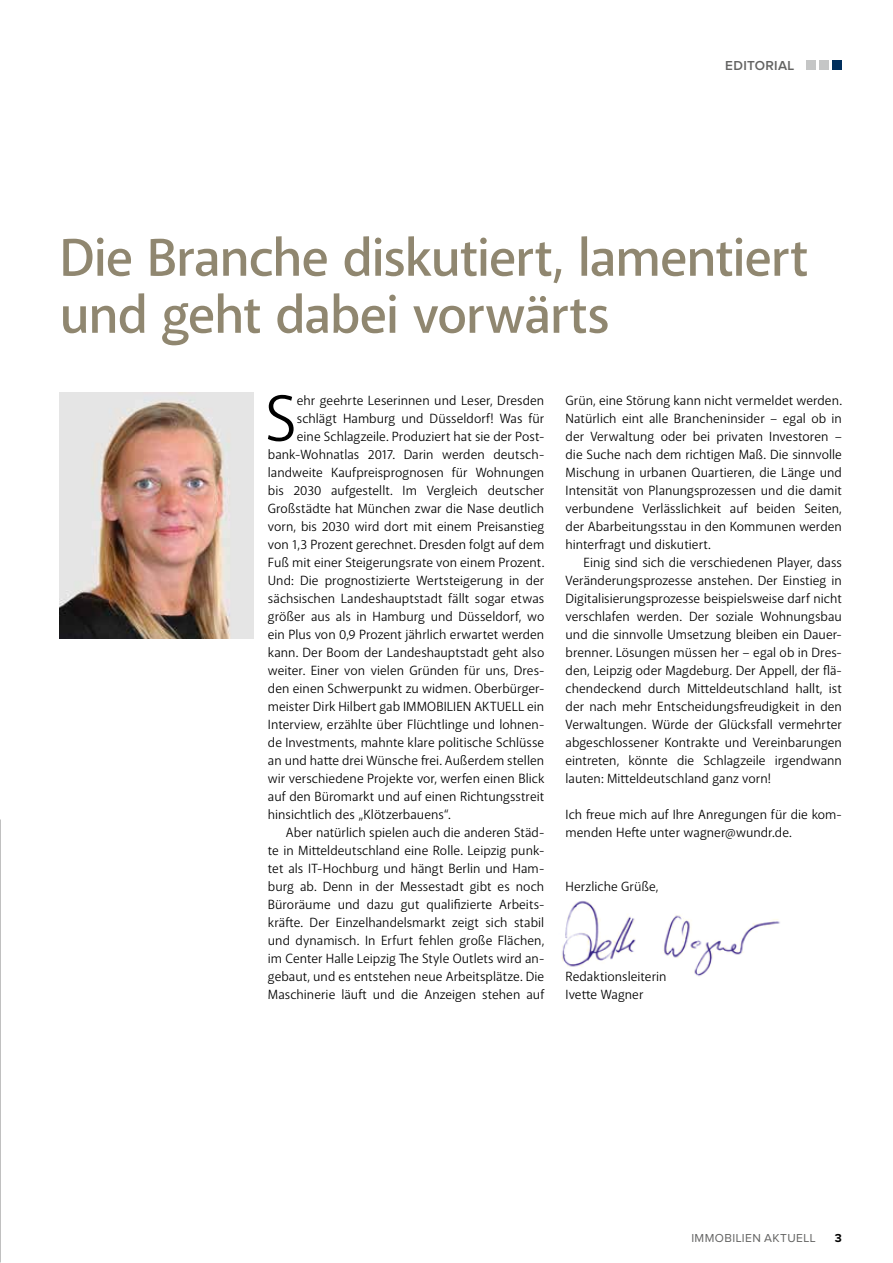
<style>
.page{position:relative;width:893px;height:1263px;background:#fff}
.page>*{position:absolute;margin:0;border:0;box-sizing:border-box;transform-origin:0 0}
.t1{font:66.15px "Akagi Pro";color:#000}
.t2{font:600 54px/57px "Akagi Pro";letter-spacing:-.02em;color:#908770}
.t3{font:13.5px/18px "Akagi Pro";letter-spacing:.005em;color:#000;text-align:justify}
.t4{font:600 13.5px "Proxima Nova";letter-spacing:.025em;color:#636362}
.t5{font:12px "Proxima Nova";letter-spacing:.035em;color:#636362}
.t6{font:700 12px "Proxima Nova";color:#000}
</style>
<div class="page">
<div style="left:806px;top:60px;width:9px;height:9px;background:#c5c6c6"></div>
<div style="left:819px;top:60px;width:10px;height:9px;background:#c5c6c6"></div>
<div style="left:832px;top:60px;width:10px;height:9px;background:#002f5d"></div>
<img style="left:561px;top:901px;width:219px;height:76px">
<img style="left:60px;top:393px;width:193px;height:246px">
<p class="t4" style="left:725px;top:59px;width:71px">EDITORIAL</p>
<h2 class="t2" style="left:60px;top:230px;width:750px">Die Branche diskutiert, lamentiert und geht dabei vorwärts</h2>
<h1 class="t1" style="left:265px;top:378px;width:33px">S</h1>
<p class="t3" style="left:297px;top:391px;width:249px">ehr geehrte Leserinnen und Leser, Dresden</p>
<p class="t3" style="left:297px;top:409px;width:249px">schlägt Hamburg und Düsseldorf! Was für</p>
<p class="t3" style="left:297px;top:427px;width:249px">eine Schlagzeile. Produziert hat sie der Post-</p>
<p class="t3" style="left:268px;top:445px;width:278px">bank-Wohnatlas 2017. Darin werden deutsch-</p>
<p class="t3" style="left:268px;top:463px;width:278px">landweite Kaufpreisprognosen für Wohnungen</p>
<p class="t3" style="left:268px;top:481px;width:278px">bis 2030 aufgestellt. Im Vergleich deutscher</p>
<p class="t3" style="left:268px;top:499px;width:278px">Großstädte hat München zwar die Nase deutlich</p>
<p class="t3" style="left:268px;top:517px;width:278px">vorn, bis 2030 wird dort mit einem Preisanstieg</p>
<p class="t3" style="left:268px;top:535px;width:278px">von 1,3 Prozent gerechnet. Dresden folgt auf dem</p>
<p class="t3" style="left:268px;top:553px;width:278px">Fuß mit einer Steigerungsrate von einem Prozent.</p>
<p class="t3" style="left:268px;top:571px;width:278px">Und: Die prognostizierte Wertsteigerung in der</p>
<p class="t3" style="left:268px;top:589px;width:278px">sächsischen Landeshauptstadt fällt sogar etwas</p>
<p class="t3" style="left:268px;top:607px;width:278px">größer aus als in Hamburg und Düsseldorf, wo</p>
<p class="t3" style="left:268px;top:625px;width:278px">ein Plus von 0,9 Prozent jährlich erwartet werden</p>
<p class="t3" style="left:268px;top:643px;width:278px">kann. Der Boom der Landeshauptstadt geht also</p>
<p class="t3" style="left:268px;top:661px;width:278px">weiter. Einer von vielen Gründen für uns, Dres-</p>
<p class="t3" style="left:268px;top:679px;width:278px">den einen Schwerpunkt zu widmen. Oberbürger-</p>
<p class="t3" style="left:268px;top:697px;width:278px">meister Dirk Hilbert gab IMMOBILIEN AKTUELL ein</p>
<p class="t3" style="left:268px;top:715px;width:278px">Interview, erzählte über Flüchtlinge und lohnen-</p>
<p class="t3" style="left:268px;top:733px;width:278px">de Investments, mahnte klare politische Schlüsse</p>
<p class="t3" style="left:268px;top:751px;width:278px">an und hatte drei Wünsche frei. Außerdem stellen</p>
<p class="t3" style="left:268px;top:769px;width:278px">wir verschiedene Projekte vor, werfen einen Blick</p>
<p class="t3" style="left:268px;top:787px;width:278px">auf den Büromarkt und auf einen Richtungsstreit</p>
<p class="t3" style="left:268px;top:805px;width:184px">hinsichtlich des „Klötzerbauens“.</p>
<p class="t3" style="left:286px;top:823px;width:260px">Aber natürlich spielen auch die anderen Städ-</p>
<p class="t3" style="left:268px;top:841px;width:278px">te in Mitteldeutschland eine Rolle. Leipzig punk-</p>
<p class="t3" style="left:268px;top:859px;width:278px">tet als IT-Hochburg und hängt Berlin und Ham-</p>
<p class="t3" style="left:268px;top:877px;width:278px">burg ab. Denn in der Messestadt gibt es noch</p>
<p class="t3" style="left:268px;top:895px;width:278px">Büroräume und dazu gut qualifizierte Arbeits-</p>
<p class="t3" style="left:268px;top:913px;width:278px">kräfte. Der Einzelhandelsmarkt zeigt sich stabil</p>
<p class="t3" style="left:268px;top:931px;width:278px">und dynamisch. In Erfurt fehlen große Flächen,</p>
<p class="t3" style="left:268px;top:949px;width:278px">im Center Halle Leipzig The Style Outlets wird an-</p>
<p class="t3" style="left:268px;top:967px;width:278px">gebaut, und es entstehen neue Arbeitsplätze. Die</p>
<p class="t3" style="left:268px;top:985px;width:278px">Maschinerie läuft und die Anzeigen stehen auf</p>
<p class="t3" style="left:566px;top:391px;width:278px">Grün, eine Störung kann nicht vermeldet werden.<br>Natürlich eint alle Brancheninsider – egal ob in der Verwaltung oder bei privaten Investoren – die Suche nach dem richtigen Maß. Die sinnvolle Mischung in urbanen Quartieren, die Länge und Intensität von Planungsprozessen und die damit verbundene Verlässlichkeit auf beiden Seiten, der Abarbeitungsstau in den Kommunen werden hinterfragt und diskutiert.</p>
<p class="t3" style="left:566px;top:553px;width:278px;text-indent:18px">Einig sind sich die verschiedenen Player, dass Veränderungsprozesse anstehen. Der Einstieg in Digitalisierungsprozesse beispielsweise darf nicht verschlafen werden. Der soziale Wohnungsbau und die sinnvolle Umsetzung bleiben ein Dauer&shy;brenner. Lösungen müssen her – egal ob in Dres&shy;den, Leipzig oder Magdeburg. Der Appell, der flä&shy;chendeckend durch Mitteldeutschland hallt, ist der nach mehr Entscheidungsfreudigkeit in den Verwaltungen. Würde der Glücksfall vermehrter abgeschlossener Kontrakte und Vereinbarungen eintreten, könnte die Schlagzeile irgendwann lauten: Mitteldeutschland ganz vorn!</p>
<p class="t3" style="left:566px;top:805px;width:278px">Ich freue mich auf Ihre Anregungen für die kom&shy;menden Hefte unter wagner@wundr.de.</p>
<p class="t3" style="left:566px;top:877px;width:94px">Herzliche Grüße,</p>
<p class="t3" style="left:566px;top:967px;width:103px">Redaktionsleiterin<br>Ivette Wagner</p>
<p class="t5" style="left:691px;top:1233px;width:126px">IMMOBILIEN AKTUELL</p>
<p class="t6" style="left:835px;top:1233px;width:9px">3</p>
</div>
